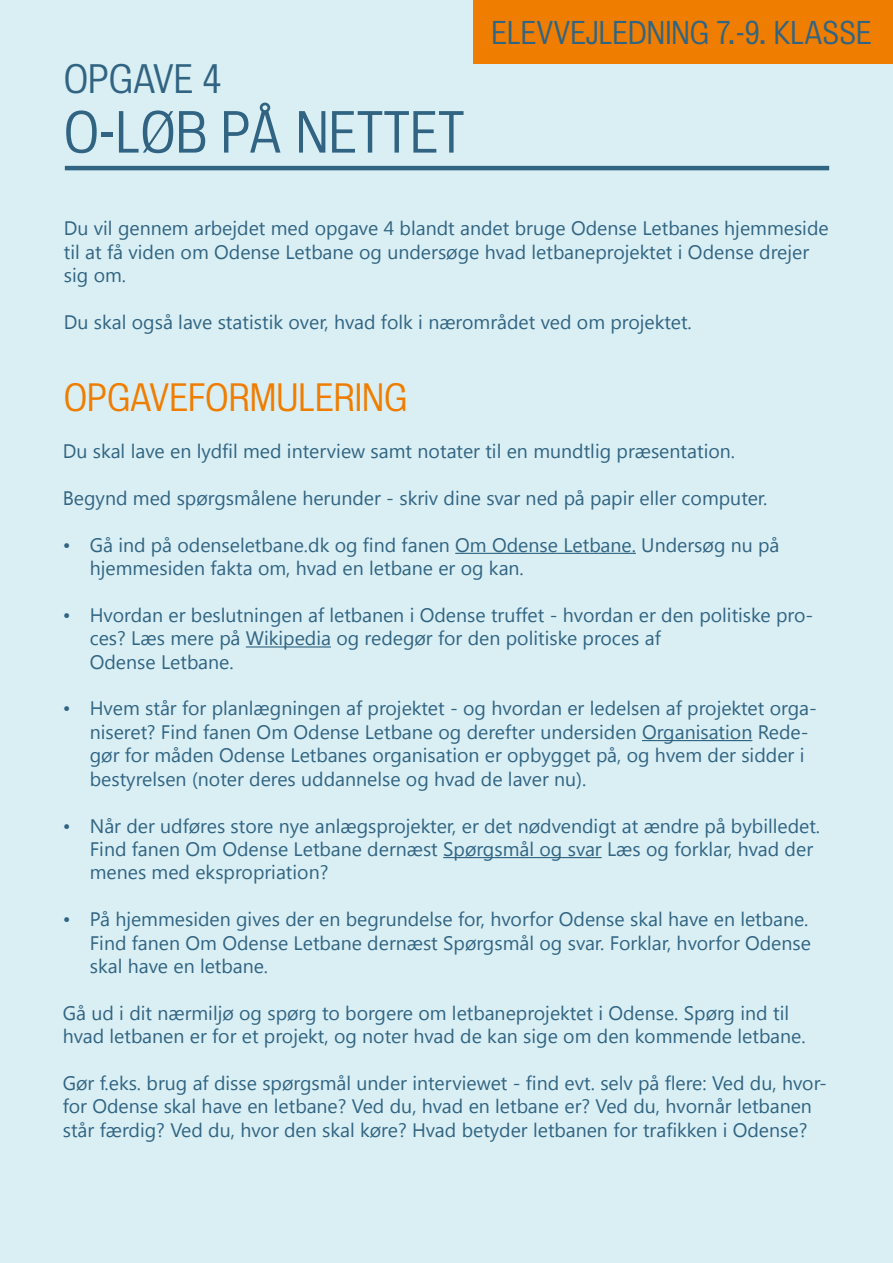
<style>
.page{position:relative;width:893px;height:1263px;background:#d9eff4}
.page>*{position:absolute;margin:0;border:0;box-sizing:border-box;transform-origin:0 0}
.t1{font:54px "Bureau Grotesque Five One";color:#316482}
.t2{font:37.5px "Bureau Grotesque Five One";color:#316482}
.t3{font:36px "Bureau Grotesque Five One";color:#ef7d00}
.t4{font:30px "Bureau Grotesque Five One";color:#316482}
.t5{font:19.5px/23.4px "Segoe UI";color:#316482}
</style>
<div class="page">
<div style="left:473px;top:0;width:420px;height:64px;background:#ef7d00"></div>
<hr style="left:455px;top:553px;width:181px;height:1px;background:#316482">
<hr style="left:246px;top:646px;width:85px;height:1px;background:#316482">
<hr style="left:642px;top:740px;width:110px;height:1px;background:#316482">
<hr style="left:443px;top:857px;width:159px;height:1px;background:#316482">
<hr style="left:65px;top:166px;width:764px;height:4px;background:#316482">
<h2 class="t2" style="left:64px;top:58px;width:159px">OPGAVE 4</h2>
<h1 class="t1" style="left:64px;top:102px;width:402px">O-LØB PÅ NETTET</h1>
<h3 class="t4" style="left:491px;top:16px;width:382px">ELEVVEJLEDNING 7.-9. KLASSE</h3>
<p class="t5" style="left:64px;top:216px;width:766px">Du vil gennem arbejdet med opgave 4 blandt andet bruge Odense Letbanes hjemmeside til at få viden om Odense Letbane og undersøge hvad letbaneprojektet i Odense drejer sig om.</p>
<p class="t5" style="left:64px;top:309px;width:629px">Du skal også lave statistik over, hvad folk i nærområdet ved om projektet.</p>
<h3 class="t3" style="left:64px;top:377px;width:345px">OPGAVEFORMULERING</h3>
<p class="t5" style="left:63px;top:439px;width:674px">Du skal lave en lydfil med interview samt notater til en mundtlig præsentation.</p>
<p class="t5" style="left:63px;top:485px;width:706px">Begynd med spørgsmålene herunder - skriv dine svar ned på papir eller computer.</p>
<p class="t5" style="left:90px;top:532px;width:691px;text-indent:-27px">• Gå ind på odenseletbane.dk og find fanen Om Odense Letbane. Undersøg nu på hjemmesiden fakta om, hvad en letbane er og kan.</p>
<p class="t5" style="left:90px;top:602px;width:725px;text-indent:-27px">• Hvordan er beslutningen af letbanen i Odense truffet - hvordan er den politiske pro&shy;ces? Læs mere på Wikipedia og redegør for den politiske proces af<br>Odense Letbane.</p>
<p class="t5" style="left:90px;top:696px;width:729px;text-indent:-27px">• Hvem står for planlægningen af projektet - og hvordan er ledelsen af projektet orga&shy;niseret? Find fanen Om Odense Letbane og derefter undersiden Organisation Rede&shy;gør for måden Odense Letbanes organisation er opbygget på, og hvem der sidder i bestyrelsen (noter deres uddannelse og hvad de laver nu).</p>
<p class="t5" style="left:90px;top:813px;width:732px;text-indent:-27px">• Når der udføres store nye anlægsprojekter, er det nødvendigt at ændre på bybilledet.<br>Find fanen Om Odense Letbane dernæst Spørgsmål og svar Læs og forklar, hvad der menes med ekspropriation?</p>
<p class="t5" style="left:90px;top:907px;width:723px;text-indent:-27px">• På hjemmesiden gives der en begrundelse for, hvorfor Odense skal have en letbane.<br>Find fanen Om Odense Letbane dernæst Spørgsmål og svar. Forklar, hvorfor Odense skal have en letbane.</p>
<p class="t5" style="left:63px;top:1000px;width:744px">Gå ud i dit nærmiljø og spørg to borgere om letbaneprojektet i Odense. Spørg ind til hvad letbanen er for et projekt, og noter hvad de kan sige om den kommende letbane.</p>
<p class="t5" style="left:63px;top:1070px;width:766px">Gør f.eks. brug af disse spørgsmål under interviewet - find evt. selv på flere: Ved du, hvor&shy;for Odense skal have en letbane? Ved du, hvad en letbane er? Ved du, hvornår letbanen står færdig? Ved du, hvor den skal køre? Hvad betyder letbanen for trafikken i Odense?</p>
</div>
